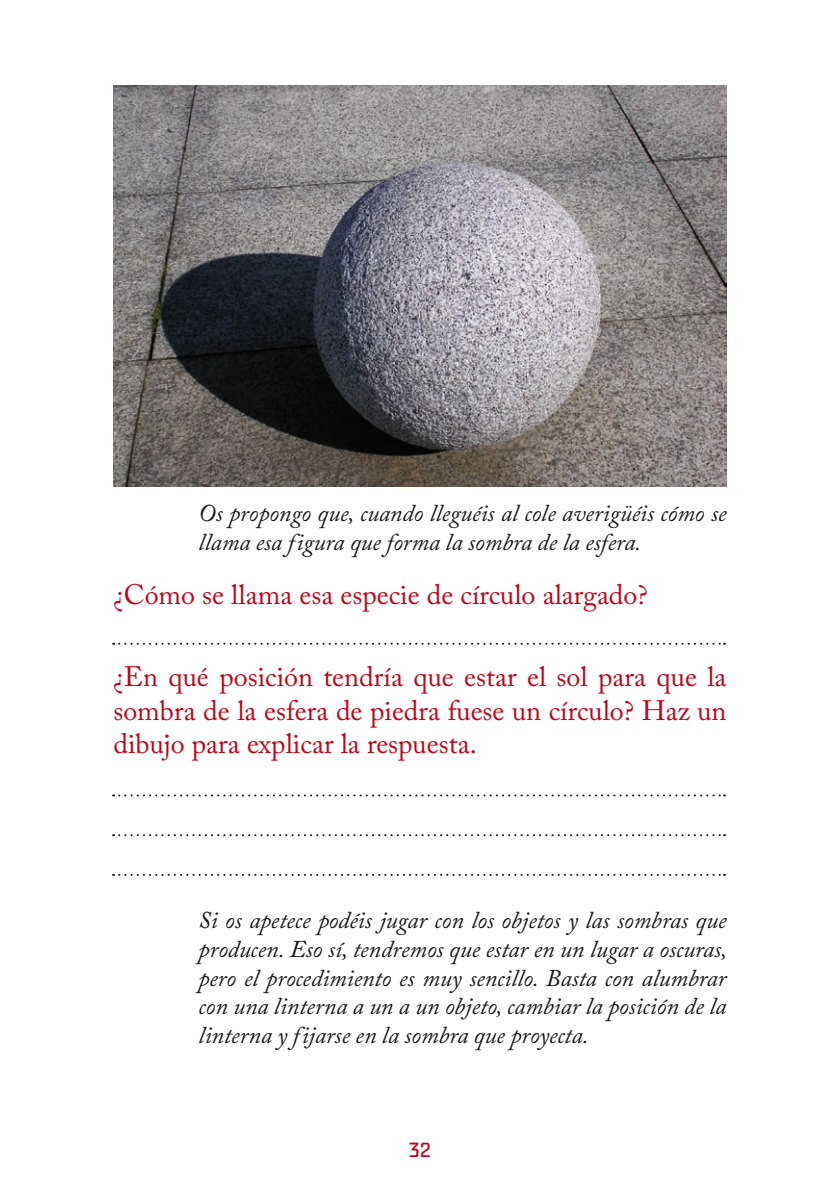
<style>
.page{position:relative;width:840px;height:1191px;background:#fff}
.page>*{position:absolute;margin:0;border:0;box-sizing:border-box;transform-origin:0 0}
.t1{font:28px/33.6px "Adobe Caslon Pro";color:#c00418;text-align:justify}
.t2{font:italic 24px/28.8px "Adobe Caslon Pro";color:#1a171c}
.t3{font:24px "Citizen Kern";color:#c00418}
</style>
<div class="page">
<svg style="left:113px;top:643px;width:611px;height:2px"></svg>
<svg style="left:113px;top:794px;width:611px;height:2px"></svg>
<svg style="left:113px;top:834px;width:611px;height:2px"></svg>
<svg style="left:113px;top:874px;width:611px;height:2px"></svg>
<img style="left:113px;top:85px;width:613px;height:402px">
<p class="t2" style="left:198px;top:499px;width:529px">Os propongo que, cuando lleguéis al cole averigüéis cómo se llama esa figura que forma la sombra de la esfera.</p>
<p class="t1" style="left:113px;top:577px;width:535px">¿Cómo se llama esa especie de círculo alargado?</p>
<p class="t1" style="left:113px;top:659px;width:614px">¿En qué posición tendría que estar el sol para que la sombra de la esfera de piedra fuese un círculo? Haz un dibujo para explicar la respuesta.</p>
<p class="t2" style="left:198px;top:905px;width:529px;text-align:justify">Si os apetece podéis jugar con los objetos y las sombras que producen. Eso sí, tendremos que estar en un lugar a oscuras, pero el procedimiento es muy sencillo. Basta con alumbrar con una linterna a un a un objeto, cambiar la posición de la linterna y fijarse en la sombra que proyecta.</p>
<p class="t3" style="left:408px;top:1137px;width:24px">32</p>
</div>
